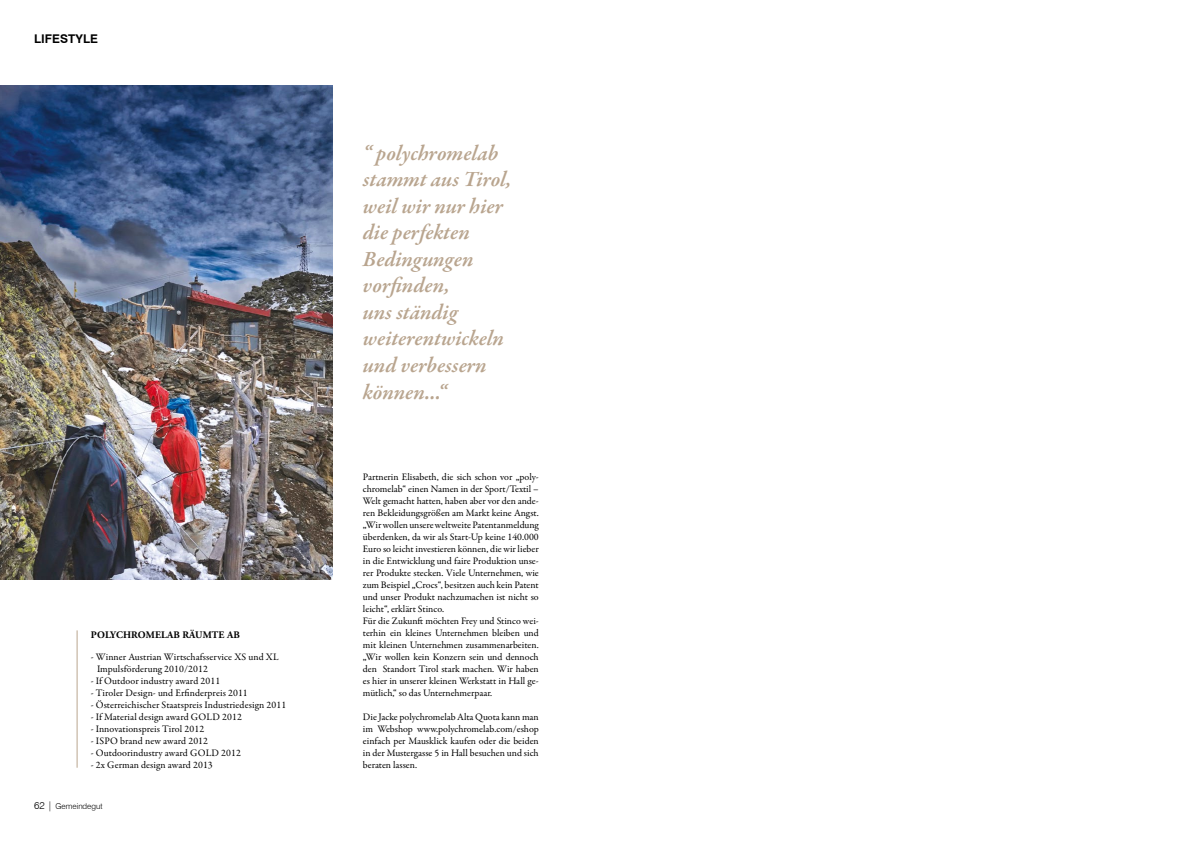
<style>
.page{position:relative;width:1191px;height:842px;background:#fff}
.page>*{position:absolute;margin:0;border:0;box-sizing:border-box;transform-origin:0 0}
.Headline_Berichte{font:italic 600 22px/26.5px "Garamond Premr Pro";color:#b9a58f}
.Rubrik{font:700 12px "Swiss 721 BT";letter-spacing:.01em;color:#000}
.Fließtext{font:10px/12px "Garamond Premr Pro";letter-spacing:.005em;color:#000;text-align:justify}
.Absatztitel_fett{font:700 10px "Adobe Garamond Pro";letter-spacing:.015em;color:#000}
.t1{font:300 8px "Swiss 721 BT";color:#000}
.s1{font-size:10px}
</style>
<div class="page">
<hr style="left:77px;top:630px;width:1px;height:138px;background:#b9a58f">
<img style="left:0;top:85px;width:333px;height:495px">
<p class="Rubrik" style="left:34px;top:32px;width:66px">LIFESTYLE</p>
<p class="Absatztitel_fett" style="left:91px;top:629px;width:150px">POLYCHROMELAB RÄUMTE AB</p>
<p class="Fließtext" style="left:91px;top:651px;width:189px">- Winner Austrian Wirtschafsservice XS und XL</p>
<p class="Fließtext" style="left:97px;top:663px;width:112px">Impulsförderung 2010/2012</p>
<p class="Fließtext" style="left:91px;top:675px;width:131px">- If Outdoor industry award 2011</p>
<p class="Fließtext" style="left:91px;top:687px;width:159px">- Tiroler Design- und Erfinderpreis 2011</p>
<p class="Fließtext" style="left:91px;top:699px;width:197px">- Österreichischer Staatspreis Industriedesign 2011</p>
<p class="Fließtext" style="left:91px;top:711px;width:153px">- If Material design award GOLD 2012</p>
<p class="Fließtext" style="left:91px;top:723px;width:115px">- Innovationspreis Tirol 2012</p>
<p class="Fließtext" style="left:91px;top:735px;width:119px">- ISPO brand new award 2012</p>
<p class="Fließtext" style="left:91px;top:747px;width:152px">- Outdoorindustry award GOLD 2012</p>
<p class="Fließtext" style="left:91px;top:759px;width:124px">- 2x German design award 2013</p>
<p class="t1" style="left:34px;top:801px;width:70px"><span class="s1">62 |</span> Gemeindegut</p>
<p class="Headline_Berichte" style="left:363px;top:141px;width:150px">“ polychromelab stammt aus Tirol,</p>
<p class="Headline_Berichte" style="left:363px;top:194px;width:142px">weil wir nur hier</p>
<p class="Headline_Berichte" style="left:363px;top:221px;width:108px">die perfekten</p>
<p class="Headline_Berichte" style="left:363px;top:247px;width:112px">Bedingungen</p>
<p class="Headline_Berichte" style="left:363px;top:274px;width:88px">vorfinden,</p>
<p class="Headline_Berichte" style="left:363px;top:300px;width:96px">uns ständig</p>
<p class="Headline_Berichte" style="left:363px;top:327px;width:143px">weiterentwickeln und verbessern</p>
<p class="Headline_Berichte" style="left:363px;top:380px;width:85px">können...“</p>
<p class="Fließtext" style="left:363px;top:471px;width:177px">Partnerin Elisabeth, die sich schon vor „poly&shy;chromelab“ einen Namen in der Sport/Textil – Welt gemacht hatten, haben aber vor den ande&shy;ren Bekleidungsgrößen am Markt keine Angst. „Wir wollen unsere weltweite Patentanmeldung überdenken, da wir als Start-Up keine 140.000<br>Euro so leicht investieren können, die wir lieber in die Entwicklung und faire Produktion unse&shy;rer Produkte stecken. Viele Unternehmen, wie zum Beispiel „Crocs“, besitzen auch kein Patent und unser Produkt nachzumachen ist nicht so leicht“, erklärt Stinco.</p>
<p class="Fließtext" style="left:363px;top:615px;width:177px">Für die Zukunft möchten Frey und Stinco wei&shy;terhin ein kleines Unternehmen bleiben und mit kleinen Unternehmen zusammenarbeiten. „Wir wollen kein Konzern sein und dennoch den Standort Tirol stark machen. Wir haben es hier in unserer kleinen Werkstatt in Hall ge&shy;mütlich,“ so das Unternehmerpaar.</p>
<p class="Fließtext" style="left:363px;top:711px;width:177px">Die Jacke polychromelab Alta Quota kann man im Webshop www.polychromelab.com/eshop einfach per Mausklick kaufen oder die beiden in der Mustergasse 5 in Hall besuchen und sich beraten lassen.</p>
</div>
